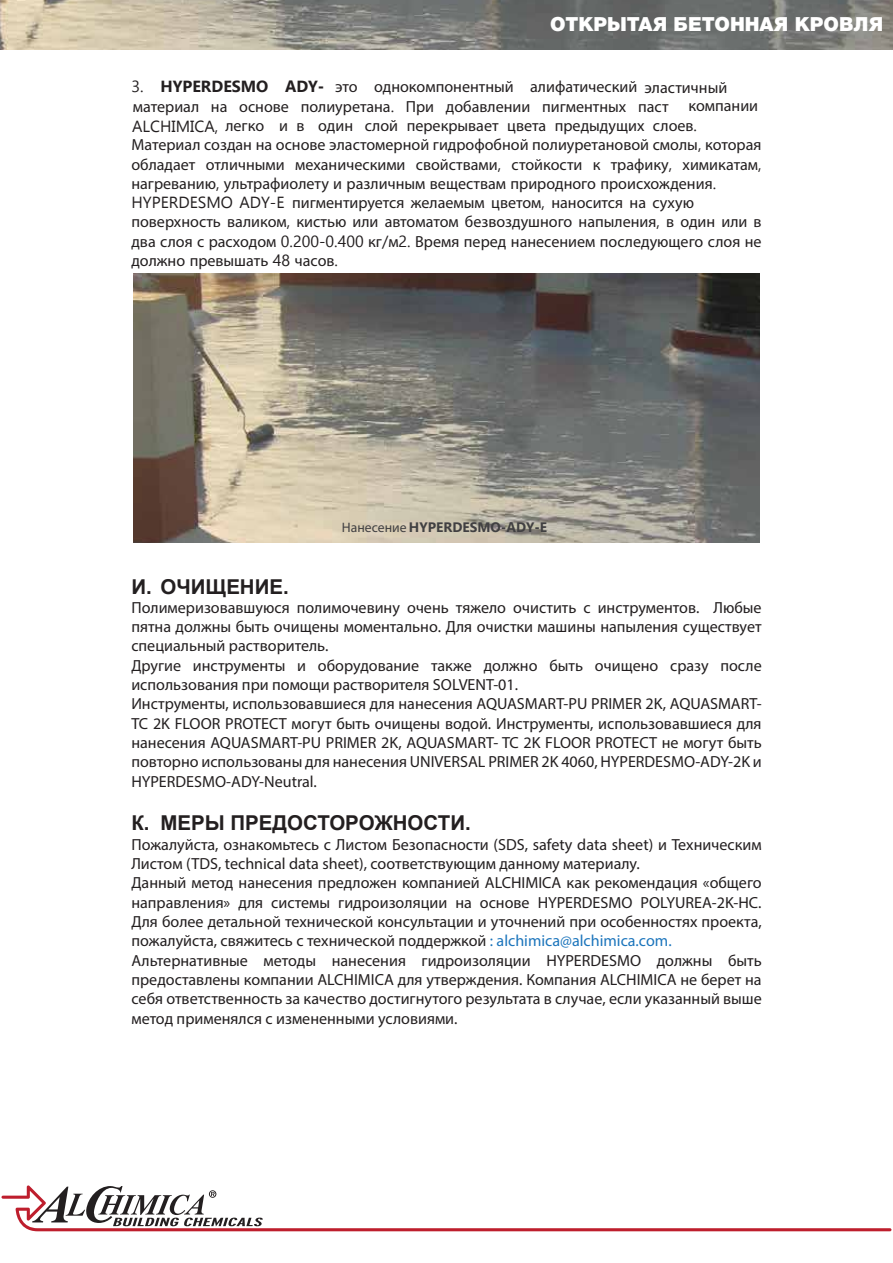
<style>
.page{position:relative;width:893px;height:1263px;background:#fff}
.page>*{position:absolute;margin:0;border:0;box-sizing:border-box;transform-origin:0 0}
.t1{font:700 20.4px "Arial";color:#231f20}
.t2{font:900 19.5px "Helvetica Neue Cyr";color:#fff}
.t3{font:18px "Myriad Pro";color:#231f20}
.t4{font:16.05px/19.4px "Myriad Pro";color:#231f20}
.t5{font:700 13.65px "Ebrima";color:#414042}
.s1{font-family:"Ebrima"}
.s2{font-family:"Ebrima";font-weight:700}
.s3{font-family:"Myriad Pro";font-weight:400}
.s4{color:#1c75bc}
</style>
<div class="page">
<img style="left:133px;top:274px;width:627px;height:269px">
<img style="left:1px;top:0;width:891px;height:50px">
<svg style="left:2px;top:1185px;width:889px;height:46px"></svg>
<p class="t2" style="left:550px;top:13px;width:335px">ОТКРЫТАЯ БЕТОННАЯ КРОВЛЯ</p>
<p class="t4" style="left:131px;top:77px;width:632px"><span class="s1">3.</span> <span class="s2">HYPERDESMO ADY-</span> это однокомпонентный алифатический эластичный материал на основе полиуретана<span class="s1">.</span> При добавлении пигментных паст компании <span class="s1">ALCHIMICA,</span> легко и в один слой перекрывает цвета предыдущих слоев<span class="s1">.<br></span>Материал создан на основе эластомерной гидрофобной полиуретановой смолы<span class="s1">,</span> которая обладает отличными механическими свойствами<span class="s1">,</span> стойкости к трафику<span class="s1">,</span> химикатам<span class="s1">, </span>нагреванию<span class="s1">,</span> ультрафиолету и различным веществам природного происхождения<span class="s1">.<br>HYPERDESMO ADY-E</span> пигментируется желаемым цветом<span class="s1">,</span> наносится на сухую поверхность валиком<span class="s1">,</span> кистью или автоматом безвоздушного напыления<span class="s1">,</span> в один или в два слоя с расходом <span class="s1">0.200-0.400</span> кг<span class="s1">/</span>м<span class="s1">2.</span> Время перед нанесением последующего слоя не должно превышать <span class="s1">48</span> часов<span class="s1">.</span></p>
<p class="t5" style="left:342px;top:517px;width:207px"><span class="s3">Нанесение</span> HYPERDESMO-ADY-E</p>
<p class="t1" style="left:131px;top:572px;width:159px">И. ОЧИЩЕНИЕ.</p>
<p class="t4" style="left:131px;top:597px;width:632px">Полимеризовавшуюся полимочевину очень тяжело очистить с инструментов. Любые пятна должны быть очищены моментально. Для очистки машины напыления существует специальный растворитель.<br>Другие инструменты и оборудование также должно быть очищено сразу после использования при помощи растворителя SOLVENT-01.<br>Инструменты, использовавшиеся для нанесения AQUASMART-PU PRIMER 2K, AQUASMART-TC 2K FLOOR PROTECT могут быть очищены водой. Инструменты, использовавшиеся для нанесения AQUASMART-PU PRIMER 2K, AQUASMART- TC 2K FLOOR PROTECT не могут быть повторно использованы для нанесения UNIVERSAL PRIMER 2K 4060, HYPERDESMO-ADY-2K и HYPERDESMO-ADY-Neutral.</p>
<p class="t1" style="left:131px;top:809px;width:341px">К. МЕРЫ ПРЕДОСТОРОЖНОСТИ.</p>
<p class="t4" style="left:131px;top:834px;width:632px">Пожалуйста, ознакомьтесь с Листом Безопасности (SDS, safety data sheet) и Техническим Листом (TDS, technical data sheet), соответствующим данному материалу.<br>Данный метод нанесения предложен компанией ALCHIMICA как рекомендация «общего направления» для системы гидроизоляции на основе HYPERDESMO POLYUREA-2K-HC.<br>Для более детальной технической консультации и уточнений при особенностях проекта, пожалуйста, свяжитесь с технической поддержкой <span class="s4">: alchimica@alchimica.com.<br></span>Альтернативные методы нанесения гидроизоляции HYPERDESMO должны быть предоставлены компании ALCHIMICA для утверждения. Компания ALCHIMICA не берет на себя ответственность за качество достигнутого результата в случае, если указанный выше метод применялся с измененными условиями.</p>
<p class="t3" style="left:161px;top:909px;width:232px">http://www.alchimica.com/en/</p>
</div>
